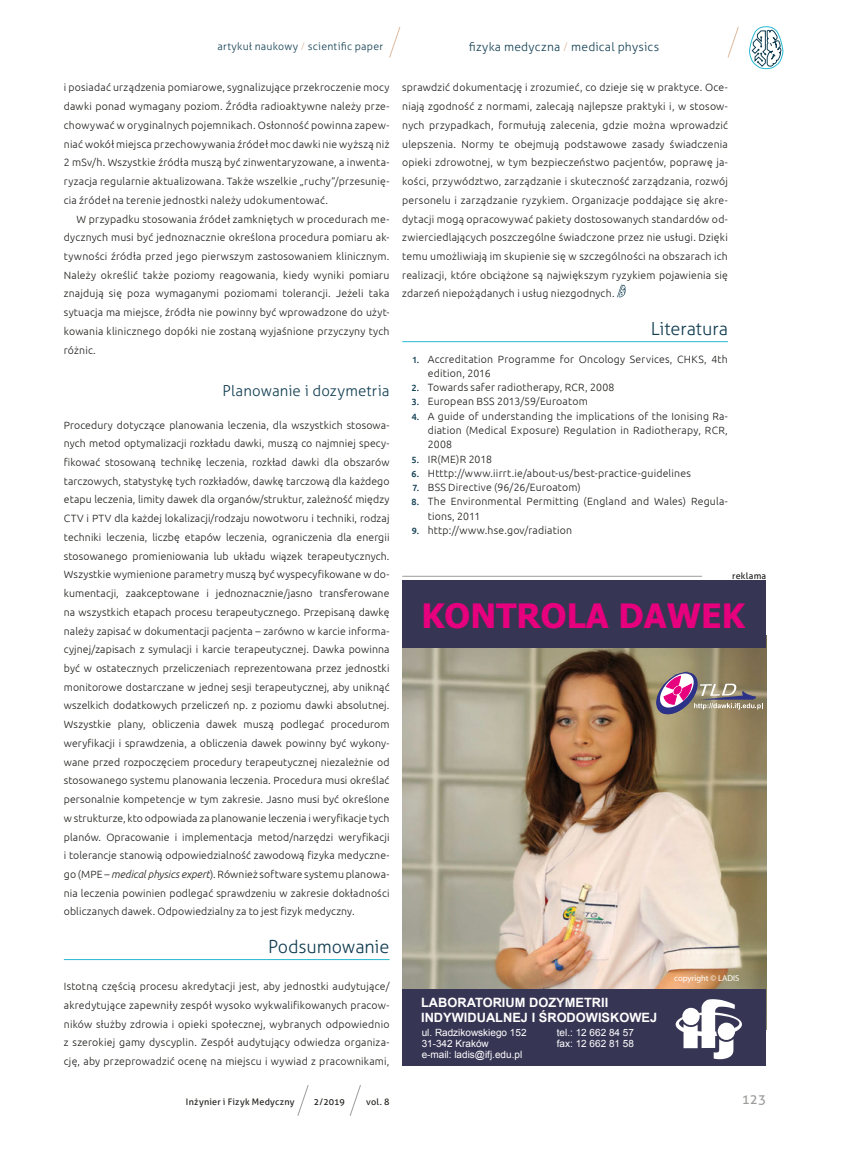
<style>
.page{position:relative;width:862px;height:1149px;background:#fff}
.page>*{position:absolute;margin:0;border:0;box-sizing:border-box;transform-origin:0 0}
.t1{font:700 33.45px "Tahoma";color:#e6007d}
.t2{font:300 18px "Aller";letter-spacing:-.005em;color:#123e52}
.t3{font:300 15px "Aller";letter-spacing:.01em;color:#123e52}
.t4{font:13.5px "Aller";color:#9d9d9c}
.t5{font:700 12.75px/14.2px "Arial";color:#fff}
.t6{font:300 12px "Aller";letter-spacing:.02em;color:#123e52}
.t7{font:300 10.5px/18.8px "Ubuntu";letter-spacing:.02em;color:#1d1d1b;text-align:justify}
.t8{font:300 10.5px "Aller";letter-spacing:.025em;color:#123e52}
.t9{font:10.05px/10.6px "Arial";color:#fff}
.t10{font:9px "Aller";letter-spacing:.025em;color:#1d1d1b}
.t11{font:8.55px "Myriad Pro";color:#fff}
.s1{color:#deba9d}
.s2{font-style:italic}
.s3{font-weight:500;font-size:9px;color:#123e52}
</style>
<div class="page">
<svg style="left:297px;top:1085px;width:11px;height:30px"></svg>
<svg style="left:389px;top:26px;width:11px;height:32px"></svg>
<svg style="left:350px;top:1085px;width:10px;height:30px"></svg>
<svg style="left:727px;top:27px;width:11px;height:31px"></svg>
<svg style="left:749px;top:26px;width:34px;height:43px"></svg>
<hr style="left:64px;top:958px;width:325px;height:1px;background:#27b9d1">
<hr style="left:402px;top:341px;width:325px;height:1px;background:#27b9d1">
<svg style="left:617px;top:284px;width:8px;height:13px"></svg>
<img style="left:402px;top:647px;width:363px;height:342px">
<div style="left:402px;top:580px;width:363px;height:67px;background:#373554"></div>
<div style="left:402px;top:989px;width:363px;height:76px;background:#373554"></div>
<svg style="left:675px;top:999px;width:66px;height:59px"></svg>
<svg style="left:656px;top:671px;width:106px;height:43px;background:#9c8283"></svg>
<hr style="left:402px;top:576px;width:299px;height:1px;background:#9d9d9c">
<p class="t8" style="left:217px;top:40px;width:167px">artykuł naukowy <span class="s1">/</span> scientific paper</p>
<p class="t6" style="left:468px;top:40px;width:192px">fizyka medyczna <span class="s1">/</span> medical physics</p>
<p class="t7" style="left:64px;top:78px;width:327px">i posiadać urządzenia pomiarowe, sygnalizujące przekroczenie mocy dawki ponad wymagany poziom. Źródła radioaktywne należy prze&shy;chowywać w oryginalnych pojemnikach. Osłonność powinna zapew&shy;niać wokół miejsca przechowywania źródeł moc dawki nie wyższą niż 2 mSv/h. Wszystkie źródła muszą być zinwentaryzowane, a inwenta&shy;ryzacja regularnie aktualizowana. Także wszelkie „ruchy”/przesunię&shy;cia źródeł na terenie jednostki należy udokumentować.</p>
<p class="t7" style="left:64px;top:209px;width:327px;text-indent:13px">W przypadku stosowania źródeł zamkniętych w procedurach me&shy;dycznych musi być jednoznacznie określona procedura pomiaru ak&shy;tywności źródła przed jego pierwszym zastosowaniem klinicznym.<br>Należy określić także poziomy reagowania, kiedy wyniki pomiaru znajdują się poza wymaganymi poziomami tolerancji. Jeżeli taka sytuacja ma miejsce, źródła nie powinny być wprowadzone do użyt&shy;kowania klinicznego dopóki nie zostaną wyjaśnione przyczyny tych różnic.</p>
<h3 class="t3" style="left:222px;top:381px;width:168px">Planowanie i dozymetria</h3>
<p class="t7" style="left:64px;top:415px;width:327px">Procedury dotyczące planowania leczenia, dla wszystkich stosowa&shy;nych metod optymalizacji rozkładu dawki, muszą co najmniej specy&shy;fikować stosowaną technikę leczenia, rozkład dawki dla obszarów tarczowych, statystykę tych rozkładów, dawkę tarczową dla każdego etapu leczenia, limity dawek dla organów/struktur, zależność między CTV i PTV dla każdej lokalizacji/rodzaju nowotworu i techniki, rodzaj techniki leczenia, liczbę etapów leczenia, ograniczenia dla energii stosowanego promieniowania lub układu wiązek terapeutycznych.<br>Wszystkie wymienione parametry muszą być wyspecyfikowane w do&shy;kumentacji, zaakceptowane i jednoznacznie/jasno transferowane na wszystkich etapach procesu terapeutycznego. Przepisaną dawkę należy zapisać w dokumentacji pacjenta – zarówno w karcie informa&shy;cyjnej/zapisach z symulacji i karcie terapeutycznej. Dawka powinna być w ostatecznych przeliczeniach reprezentowana przez jednostki monitorowe dostarczane w jednej sesji terapeutycznej, aby uniknąć wszelkich dodatkowych przeliczeń np. z poziomu dawki absolutnej.<br>Wszystkie plany, obliczenia dawek muszą podlegać procedurom weryfikacji i sprawdzenia, a obliczenia dawek powinny być wykony&shy;wane przed rozpoczęciem procedury terapeutycznej niezależnie od stosowanego systemu planowania leczenia. Procedura musi określać personalnie kompetencje w tym zakresie. Jasno musi być określone w strukturze, kto odpowiada za planowanie leczenia i weryfikacje tych planów. Opracowanie i implementacja metod/narzędzi weryfikacji i tolerancje stanowią odpowiedzialność zawodową fizyka medyczne&shy;go (MPE – <span class="s2">medical physics expert</span>). Również software systemu planowa&shy;nia leczenia powinien podlegać sprawdzeniu w zakresie dokładności obliczanych dawek. Odpowiedzialny za to jest fizyk medyczny.</p>
<h2 class="t2" style="left:268px;top:935px;width:123px">Podsumowanie</h2>
<p class="t7" style="left:64px;top:976px;width:327px">Istotną częścią procesu akredytacji jest, aby jednostki audytujące/ akredytujące zapewniły zespół wysoko wykwalifikowanych pracow&shy;ników służby zdrowia i opieki społecznej, wybranych odpowiednio z szerokiej gamy dyscyplin. Zespół audytujący odwiedza organiza&shy;cję, aby przeprowadzić ocenę na miejscu i wywiad z pracownikami,</p>
<p class="t7" style="left:402px;top:78px;width:327px">sprawdzić dokumentację i zrozumieć, co dzieje się w praktyce. Oce&shy;niają zgodność z normami, zalecają najlepsze praktyki i, w stosow&shy;nych przypadkach, formułują zalecenia, gdzie można wprowadzić ulepszenia. Normy te obejmują podstawowe zasady świadczenia opieki zdrowotnej, w tym bezpieczeństwo pacjentów, poprawę ja&shy;kości, przywództwo, zarządzanie i skuteczność zarządzania, rozwój personelu i zarządzanie ryzykiem. Organizacje poddające się akre&shy;dytacji mogą opracowywać pakiety dostosowanych standardów od&shy;zwierciedlających poszczególne świadczone przez nie usługi. Dzięki temu umożliwiają im skupienie się w szczególności na obszarach ich realizacji, które obciążone są największym ryzykiem pojawienia się zdarzeń niepożądanych i usług niezgodnych.</p>
<h2 class="t2" style="left:650px;top:317px;width:79px">Literatura</h2>
<p class="t7" style="left:427px;top:351px;width:301px;line-height:14.2px;text-indent:-15px"><span class="s3">1.</span> Accreditation Programme for Oncology Services, CHKS, 4th edition, 2016</p>
<p class="t7" style="left:411px;top:378px;width:204px"><span class="s3">2.</span> Towards safer radiotherapy, RCR, 2008</p>
<p class="t7" style="left:411px;top:392px;width:177px"><span class="s3">3.</span> European BSS 2013/59/Euroatom</p>
<p class="t7" style="left:427px;top:408px;width:301px;line-height:14.2px;text-indent:-16px"><span class="s3">4.</span> A guide of understanding the implications of the Ionising Ra&shy;diation (Medical Exposure) Regulation in Radiotherapy, RCR, 2008</p>
<p class="t7" style="left:411px;top:449px;width:82px"><span class="s3">5.</span> IR(ME)R 2018</p>
<p class="t7" style="left:411px;top:463px;width:281px"><span class="s3">6.</span> Htttp://www.iirrt.ie/about-us/best-practice-guidelines</p>
<p class="t7" style="left:412px;top:477px;width:169px"><span class="s3">7.</span> BSS Directive (96/26/Euroatom)</p>
<p class="t7" style="left:427px;top:494px;width:301px;line-height:14.2px;text-indent:-16px"><span class="s3">8.</span> The Environmental Permitting (England and Wales) Regula&shy;tions, 2011</p>
<p class="t7" style="left:411px;top:520px;width:162px"><span class="s3">9.</span> http://www.hse.gov/radiation</p>
<p class="t10" style="left:731px;top:570px;width:36px">reklama</p>
<h1 class="t1" style="left:421px;top:592px;width:325px">KONTROLA DAWEK</h1>
<p class="t11" style="left:673px;top:973px;width:67px">copyright © LADIS</p>
<p class="t5" style="left:421px;top:995px;width:237px">LABORATORIUM DOZYMETRII<br>INDYWIDUALNEJ I ŚRODOWISKOWEJ</p>
<p class="t9" style="left:421px;top:1027px;width:106px">ul. Radzikowskiego 152<br>31-342 Kraków<br>e-mail: ladis@ifj.edu.pl</p>
<p class="t9" style="left:556px;top:1027px;width:79px">tel.: 12 662 84 57 fax: 12 662 81 58</p>
<p class="t10" style="left:186px;top:1095px;width:110px">Inżynier i Fizyk Medyczny</p>
<p class="t10" style="left:313px;top:1095px;width:33px">2/2019</p>
<p class="t10" style="left:366px;top:1095px;width:25px">vol. 8</p>
<p class="t4" style="left:741px;top:1090px;width:26px">123</p>
</div>
